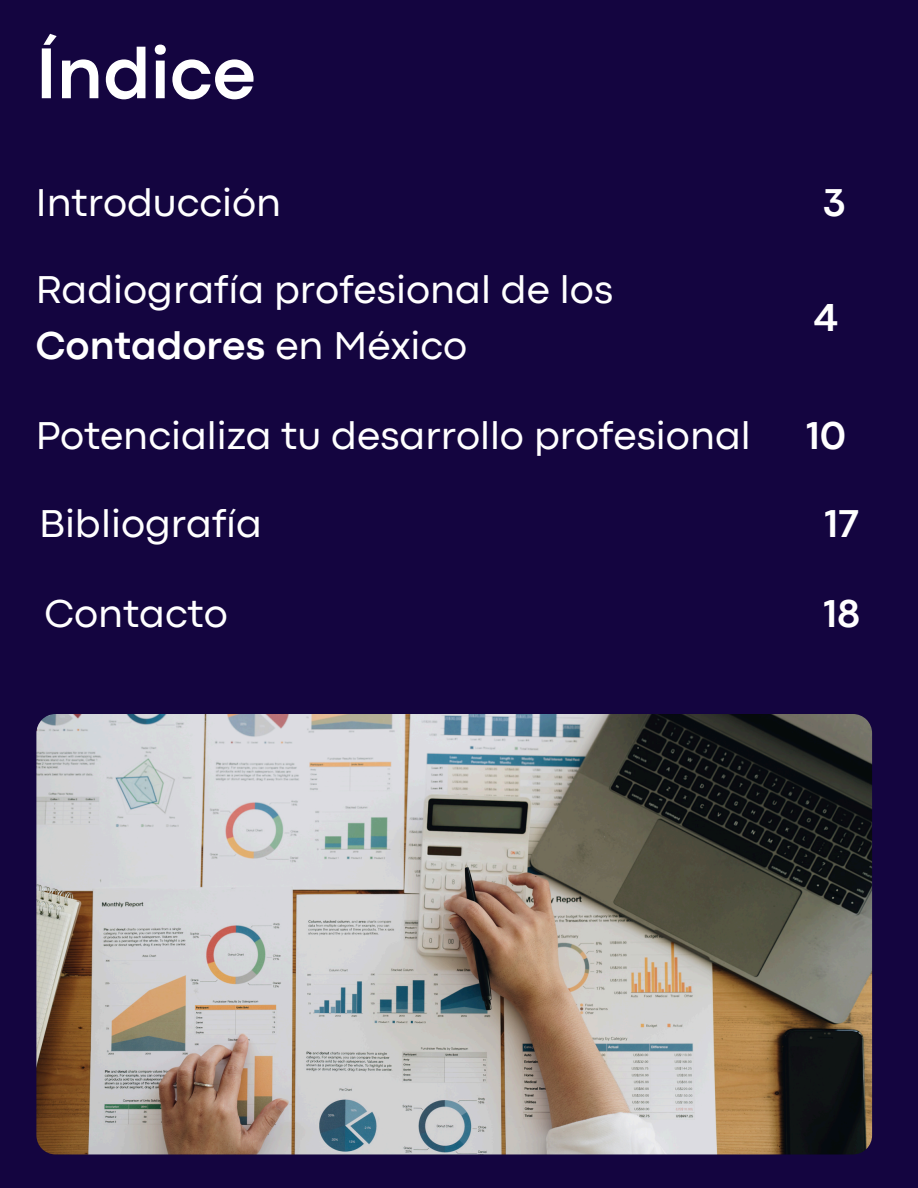
<style>
.page{position:relative;width:918px;height:1188px;background:#140540}
.page>*{position:absolute;margin:0;border:0;box-sizing:border-box;transform-origin:0 0}
.t1{font:700 75px "Codec Pro";color:#fff}
.t2{font:40.5px/56.2px "Codec Pro";color:#fff}
.t3{font:700 40.5px "Codec Pro";color:#fff}
.s1{font-weight:700}
</style>
<div class="page">
<img style="left:36px;top:714px;width:836px;height:440px">
<h1 class="t1" style="left:36px;top:47px;width:221px">Índice</h1>
<p class="t2" style="left:36px;top:177px;width:247px">Introducción</p>
<p class="t2" style="left:36px;top:265px;width:579px">Radiografía profesional de los<br><span class="s1">Contadores</span> en México</p>
<p class="t2" style="left:36px;top:411px;width:717px">Potencializa tu desarrollo profesional</p>
<p class="t2" style="left:39px;top:498px;width:224px">Bibliografía</p>
<p class="t2" style="left:44px;top:588px;width:185px">Contacto</p>
<p class="t3" style="left:823px;top:188px;width:24px">3</p>
<p class="t3" style="left:814px;top:304px;width:25px">4</p>
<p class="t3" style="left:807px;top:421px;width:41px">10</p>
<p class="t3" style="left:825px;top:509px;width:36px">17</p>
<p class="t3" style="left:824px;top:599px;width:38px">18</p>
</div>
